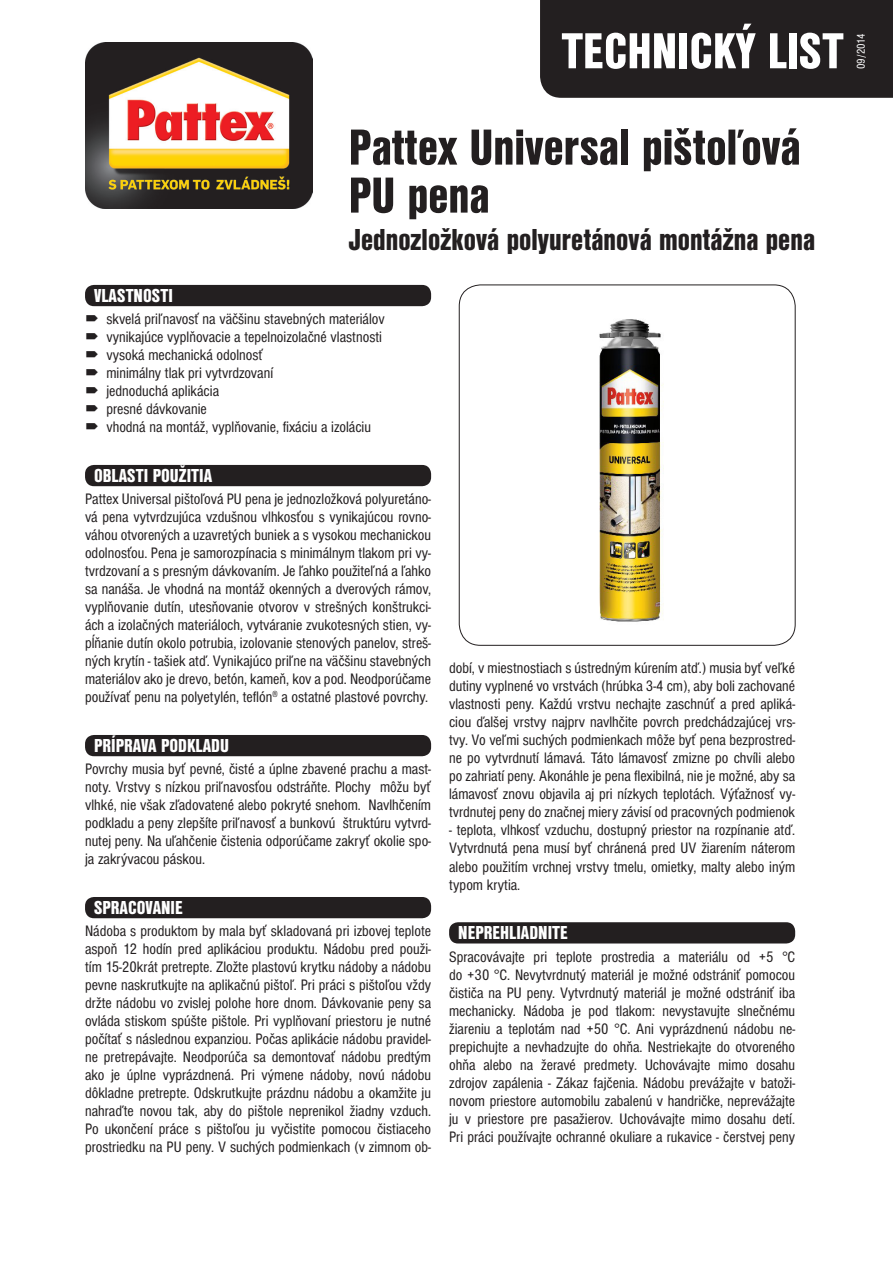
<style>
.page{position:relative;width:893px;height:1263px;background:#fff}
.page>*{position:absolute;margin:0;border:0;box-sizing:border-box;transform-origin:0 0}
.t1{font:52.5px/48px "Nimbus Sans DOT Blac Cond";color:#231f20}
.t2{font:52.5px "Nimbus Sans DOT Blac Cond";color:#fff}
.t3{font:31.5px "Nimbus Sans DOT Blac Cond";color:#231f20}
.t4{font:19.5px "Nimbus Sans DOT Blac Cond";color:#fff}
.t5{font:condensed 15.75px/18px "Nimbus Sans DOT";color:#231f20;text-align:justify}
.t6{font:condensed 11.7px "Nimbus Sans DOT";letter-spacing:-.015em;color:#fff}
</style>
<div class="page">
<div style="left:540px;top:0;width:353px;height:98px;background:#231f20"></div>
<div style="left:85px;top:285px;width:346px;height:21px;background:#231f20;border-radius:9px"></div>
<div style="left:85px;top:465px;width:346px;height:21px;background:#231f20;border-radius:9px"></div>
<div style="left:85px;top:735px;width:346px;height:21px;background:#231f20;border-radius:9px"></div>
<div style="left:85px;top:897px;width:346px;height:21px;background:#231f20;border-radius:9px"></div>
<div style="left:449px;top:922px;width:346px;height:21px;background:#231f20;border-radius:9px"></div>
<img style="left:85px;top:43px;width:227px;height:165px">
<img style="left:599px;top:319px;width:65px;height:303px">
<div style="left:459px;top:285px;width:336px;height:360px;border:1px solid #231f20;border-radius:21px"></div>
<p class="t2" style="left:562px;top:21px;width:284px">TECHNICKÝ LIST</p>
<p class="t6" style="left:855px;top:69px;width:37px;rotate:-90deg">09/2014</p>
<p class="t1" style="left:349px;top:123px;width:454px">Pattex Universal pištoľová<br>PU pena</p>
<p class="t3" style="left:349px;top:221px;width:468px">Jednozložková polyuretánová montážna pena</p>
<p class="t4" style="left:94px;top:284px;width:80px">VLASTNOSTI</p>
<p class="t5" style="left:106px;top:310px;width:280px">skvelá priľnavosť na väčšinu stavebných materiálov</p>
<p class="t5" style="left:106px;top:328px;width:277px">vynikajúce vyplňovacie a tepelnoizolačné vlastnosti</p>
<p class="t5" style="left:106px;top:346px;width:158px">vysoká mechanická odolnosť</p>
<p class="t5" style="left:106px;top:364px;width:168px">minimálny tlak pri vytvrdzovaní</p>
<p class="t5" style="left:106px;top:382px;width:114px">jednoduchá aplikácia</p>
<p class="t5" style="left:106px;top:400px;width:102px">presné dávkovanie</p>
<p class="t5" style="left:106px;top:418px;width:266px">vhodná na montáž, vyplňovanie, fixáciu a izoláciu</p>
<p class="t4" style="left:94px;top:464px;width:119px">OBLASTI POUŽITIA</p>
<p class="t5" style="left:85px;top:490px;width:348px">Pattex Universal pištoľová PU pena je jednozložková polyuretáno&shy;vá pena vytvrdzujúca vzdušnou vlhkosťou s vynikajúcou rovno&shy;váhou otvorených a uzavretých buniek a s vysokou mechanickou odolnosťou. Pena je samorozpínacia s minimálnym tlakom pri vy&shy;tvrdzovaní a s presným dávkovaním. Je ľahko použiteľná a ľahko sa nanáša. Je vhodná na montáž okenných a dverových rámov, vyplňovanie dutín, utesňovanie otvorov v strešných konštrukci&shy;ách a izolačných materiáloch, vytváranie zvukotesných stien, vy&shy;pĺňanie dutín okolo potrubia, izolovanie stenových panelov, streš&shy;ných krytín - tašiek atď. Vynikajúco priľne na väčšinu stavebných materiálov ako je drevo, betón, kameň, kov a pod. Neodporúčame používať penu na polyetylén, teflón<sup>®</sup> a ostatné plastové povrchy.</p>
<p class="t4" style="left:94px;top:734px;width:136px">PRÍPRAVA PODKLADU</p>
<p class="t5" style="left:85px;top:760px;width:348px">Povrchy musia byť pevné, čisté a úplne zbavené prachu a mast&shy;noty. Vrstvy s nízkou priľnavosťou odstráňte. Plochy môžu byť vlhké, nie však zľadovatené alebo pokryté snehom. Navlhčením podkladu a peny zlepšíte priľnavosť a bunkovú štruktúru vytvrd&shy;nutej peny. Na uľahčenie čistenia odporúčame zakryť okolie spo&shy;ja zakrývacou páskou.</p>
<p class="t4" style="left:94px;top:896px;width:90px">SPRACOVANIE</p>
<p class="t5" style="left:85px;top:922px;width:348px">Nádoba s produktom by mala byť skladovaná pri izbovej teplote aspoň 12 hodín pred aplikáciou produktu. Nádobu pred použi&shy;tím 15-20krát pretrepte. Zložte plastovú krytku nádoby a nádobu pevne naskrutkujte na aplikačnú pištoľ. Pri práci s pištoľou vždy držte nádobu vo zvislej polohe hore dnom. Dávkovanie peny sa ovláda stiskom spúšte pištole. Pri vyplňovaní priestoru je nutné počítať s následnou expanziou. Počas aplikácie nádobu pravidel&shy;ne pretrepávajte. Neodporúča sa demontovať nádobu predtým ako je úplne vyprázdnená. Pri výmene nádoby, novú nádobu dôkladne pretrepte. Odskrutkujte prázdnu nádobu a okamžite ju nahraďte novou tak, aby do pištole neprenikol žiadny vzduch.<br>Po ukončení práce s pištoľou ju vyčistite pomocou čistiaceho prostriedku na PU peny. V suchých podmienkach (v zimnom ob-</p>
<p class="t5" style="left:449px;top:660px;width:348px">dobí, v miestnostiach s ústredným kúrením atď.) musia byť veľké dutiny vyplnené vo vrstvách (hrúbka 3-4 cm), aby boli zachované vlastnosti peny. Každú vrstvu nechajte zaschnúť a pred apliká&shy;ciou ďalšej vrstvy najprv navlhčite povrch predchádzajúcej vrs&shy;tvy. Vo veľmi suchých podmienkach môže byť pena bezprostred&shy;ne po vytvrdnutí lámavá. Táto lámavosť zmizne po chvíli alebo po zahriatí peny. Akonáhle je pena flexibilná, nie je možné, aby sa lámavosť znovu objavila aj pri nízkych teplotách. Výťažnosť vy&shy;tvrdnutej peny do značnej miery závisí od pracovných podmienok</p>
<p class="t5" style="left:449px;top:822px;width:348px">- teplota, vlhkosť vzduchu, dostupný priestor na rozpínanie atď.<br>Vytvrdnutá pena musí byť chránená pred UV žiarením náterom alebo použitím vrchnej vrstvy tmelu, omietky, malty alebo iným typom krytia.</p>
<p class="t4" style="left:458px;top:922px;width:111px">NEPREHLIADNITE</p>
<p class="t5" style="left:449px;top:948px;width:348px">Spracovávajte pri teplote prostredia a materiálu od +5 °C do +30 °C. Nevytvrdnutý materiál je možné odstrániť pomocou čističa na PU peny. Vytvrdnutý materiál je možné odstrániť iba mechanicky. Nádoba je pod tlakom: nevystavujte slnečnému žiareniu a teplotám nad +50 °C. Ani vyprázdnenú nádobu ne&shy;prepichujte a nevhadzujte do ohňa. Nestriekajte do otvoreného ohňa alebo na žeravé predmety. Uchovávajte mimo dosahu zdrojov zapálenia - Zákaz fajčenia. Nádobu prevážajte v batoži&shy;novom priestore automobilu zabalenú v handričke, neprevážajte ju v priestore pre pasažierov. Uchovávajte mimo dosahu detí.<br>Pri práci používajte ochranné okuliare a rukavice - čerstvej peny</p>
</div>
